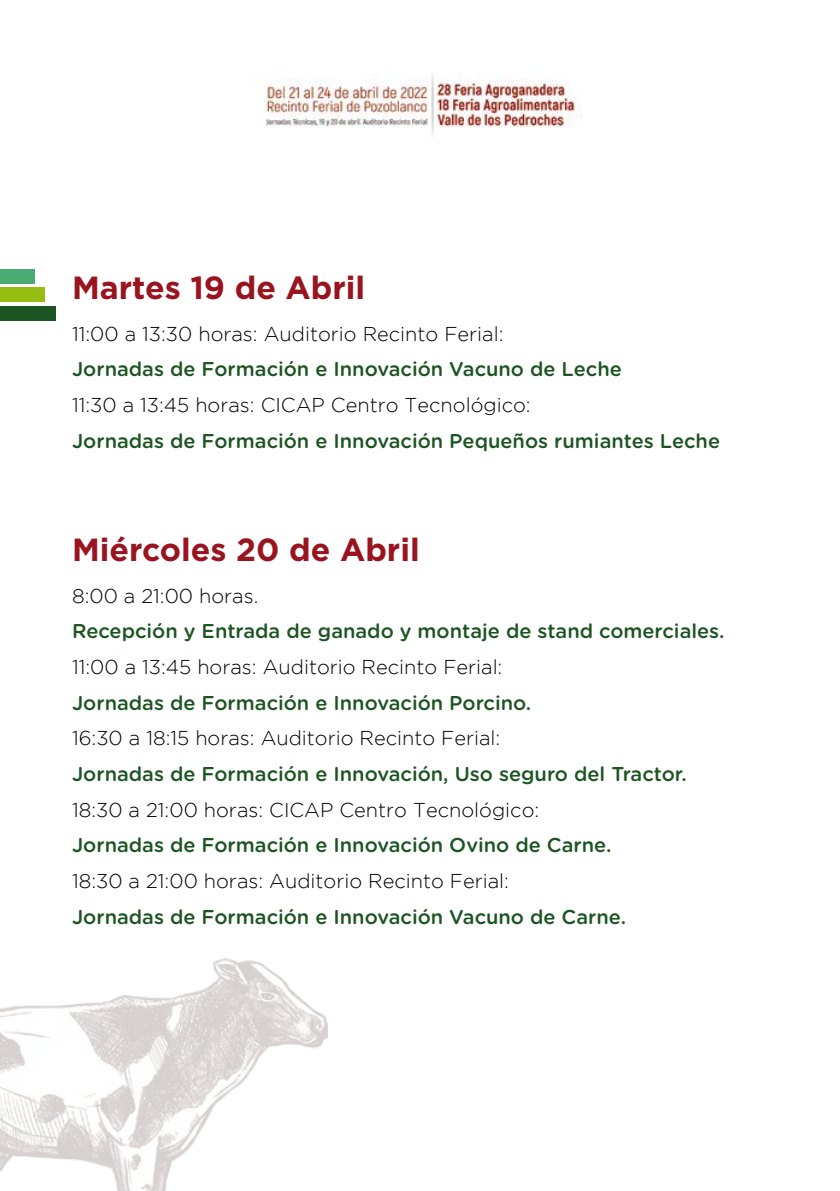
<style>
.page{position:relative;width:840px;height:1191px;background:#fff}
.page>*{position:absolute;margin:0;border:0;box-sizing:border-box;transform-origin:0 0}
.t1{font:700 32px "Gotham";color:#99141f}
.t2{font:500 20px "Gotham Rounded";color:#1c5422}
.t3{font:300 20px "Gotham";color:#000}
</style>
<div class="page">
<div style="left:0;top:269px;width:35px;height:15px;background:#4aaa73"></div>
<div style="left:0;top:288px;width:45px;height:14px;background:#96be12"></div>
<div style="left:0;top:306px;width:55px;height:14px;background:#1c5422"></div>
<img style="left:264px;top:73px;width:318px;height:64px">
<img style="left:0;top:958px;width:327px;height:233px">
<h1 class="t1" style="left:72px;top:269px;width:294px">Martes 19 de Abril</h1>
<p class="t3" style="left:72px;top:322px;width:432px">11:00 a 13:30 horas: Auditorio Recinto Ferial:</p>
<p class="t2" style="left:72px;top:355px;width:551px">Jornadas de Formación e Innovación Vacuno de Leche</p>
<p class="t3" style="left:72px;top:394px;width:460px">11:30 a 13:45 horas: CICAP Centro Tecnológico:</p>
<p class="t2" style="left:72px;top:426px;width:649px">Jornadas de Formación e Innovación Pequeños rumiantes Leche</p>
<h1 class="t1" style="left:72px;top:531px;width:349px">Miércoles 20 de Abril</h1>
<p class="t3" style="left:72px;top:585px;width:188px">8:00 a 21:00 horas.</p>
<p class="t2" style="left:72px;top:617px;width:653px">Recepción y Entrada de ganado y montaje de stand comerciales.</p>
<p class="t3" style="left:72px;top:656px;width:431px">11:00 a 13:45 horas: Auditorio Recinto Ferial:</p>
<p class="t2" style="left:72px;top:688px;width:460px">Jornadas de Formación e Innovación Porcino.</p>
<p class="t3" style="left:72px;top:727px;width:429px">16:30 a 18:15 horas: Auditorio Recinto Ferial:</p>
<p class="t2" style="left:72px;top:759px;width:616px">Jornadas de Formación e Innovación, Uso seguro del Tractor.</p>
<p class="t3" style="left:72px;top:798px;width:468px">18:30 a 21:00 horas: CICAP Centro Tecnológico:</p>
<p class="t2" style="left:72px;top:831px;width:540px">Jornadas de Formación e Innovación Ovino de Carne.</p>
<p class="t3" style="left:72px;top:870px;width:438px">18:30 a 21:00 horas: Auditorio Recinto Ferial:</p>
<p class="t2" style="left:72px;top:902px;width:555px">Jornadas de Formación e Innovación Vacuno de Carne.</p>
</div>
